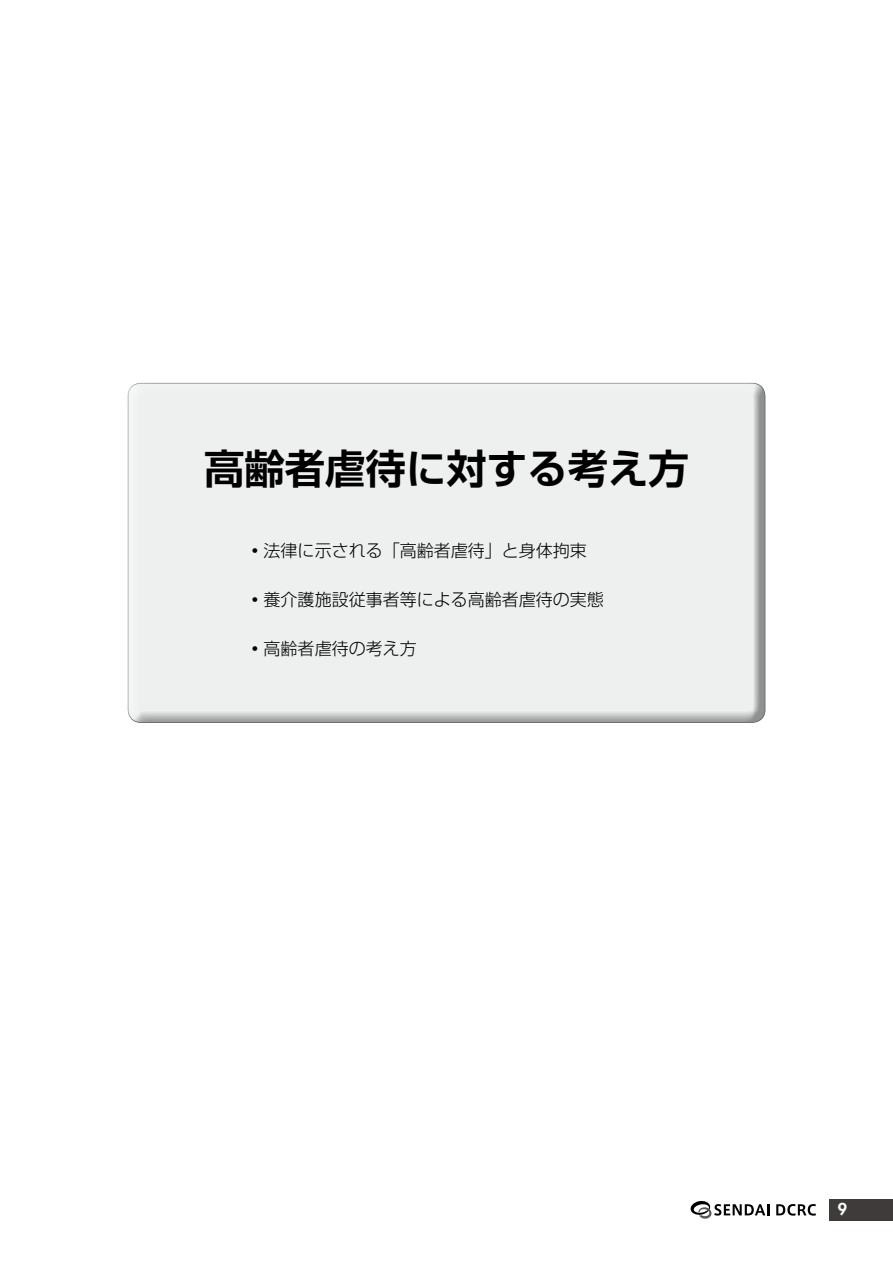
<style>
.page{position:relative;width:893px;height:1263px;background:#fff}
.page>*{position:absolute;margin:0;border:0;box-sizing:border-box;transform-origin:0 0}
.t1{font:700 40.35px "Shin Go Pro De";color:#000}
.t2{font:300 16.95px "Shin Go Pro";color:#000}
.t3{font:800 15.9px "Futura Std";color:#fff}
</style>
<div class="page">
<svg style="left:776px;top:1204px;width:40px;height:11px"></svg>
<svg style="left:690px;top:1201px;width:79px;height:18px"></svg>
<div style="left:829px;top:1199px;width:64px;height:21px;background:#3f3b3a"></div>
<div style="left:126px;top:382px;width:640px;height:342px;background:#eeefef"></div>
<h1 class="t1" style="left:204px;top:435px;width:486px">高齢者虐待に対する考え方</h1>
<p class="t2" style="left:247px;top:537px;width:342px">◦法律に示される「高齢者虐待」と身体拘束</p>
<p class="t2" style="left:247px;top:586px;width:359px">◦養介護施設従事者等による高齢者虐待の実態</p>
<p class="t2" style="left:247px;top:635px;width:172px">◦高齢者虐待の考え方</p>
<p class="t3" style="left:838px;top:1199px;width:11px">9</p>
</div>
